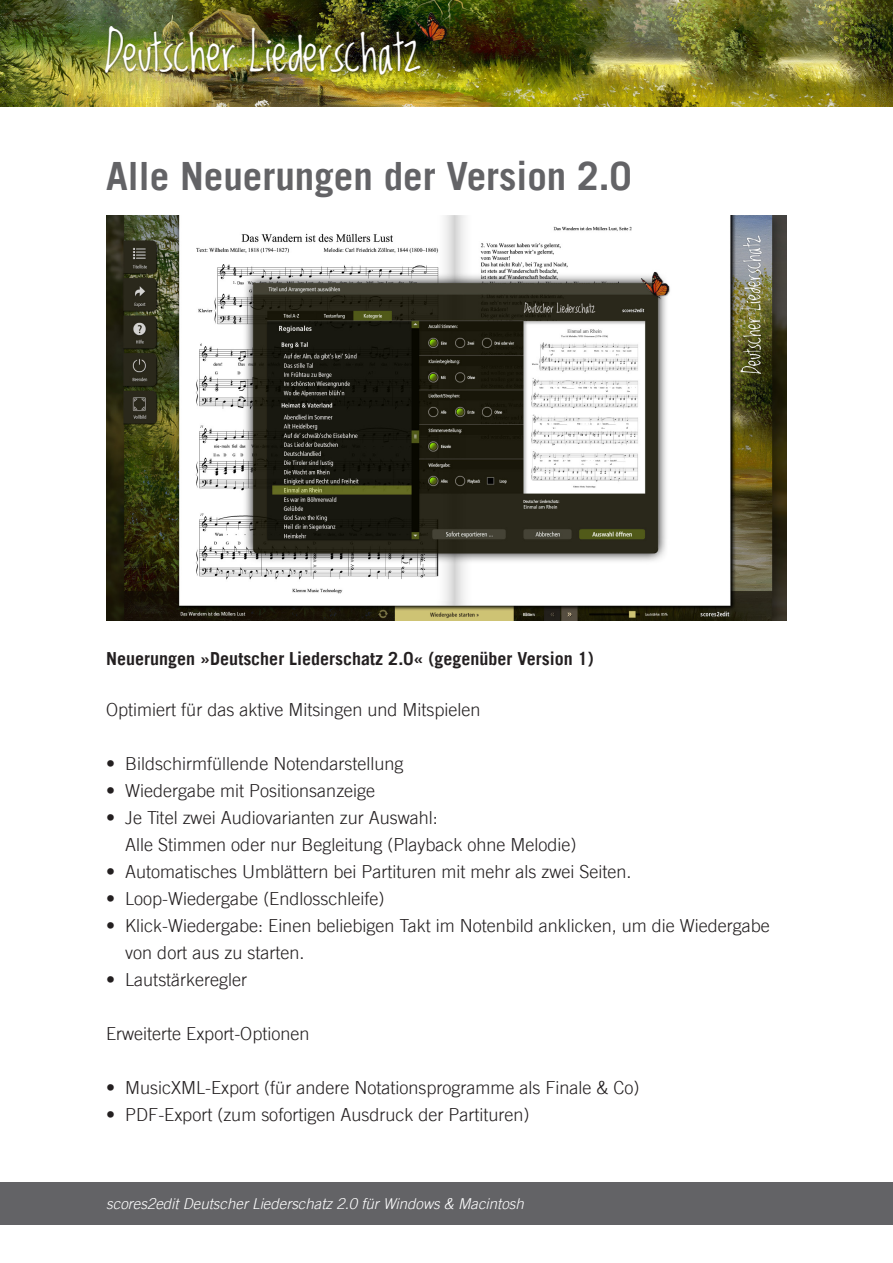
<style>
.page{position:relative;width:893px;height:1263px;background:#fff}
.page>*{position:absolute;margin:0;border:0;box-sizing:border-box;transform-origin:0 0}
.t1{font:45px "Lovedbythe King";color:#fff}
.TitleMain{font:700 39px "Trade Gothic LT";color:#636366}
.t2{font:300 18px/27px "Trade Gothic LT";color:#231f20}
.t3{font:700 18px "Trade Gothic LT";color:#231f20}
.t4{font:italic 300 15px "Trade Gothic LT";color:#fff}
</style>
<div class="page">
<img style="left:0;top:0;width:893px;height:106px">
<div style="left:104px;top:25px;width:319px;height:52px;background:#231f20;opacity:.5"></div>
<img style="left:415px;top:13px;width:33px;height:32px">
<div style="left:0;top:1182px;width:893px;height:43px;background:#636366"></div>
<img style="left:106px;top:216px;width:681px;height:404px">
<p class="t1" style="left:105px;top:30px;width:319px">Deutscher Liederschatz</p>
<p class="TitleMain" style="left:106px;top:152px;width:527px">Alle Neuerungen der Version 2.0</p>
<p class="t3" style="left:106px;top:647px;width:489px">Neuerungen »Deutscher Liederschatz 2.0« (gegenüber Version 1)</p>
<p class="t2" style="left:106px;top:695px;width:376px">Optimiert für das aktive Mitsingen und Mitspielen</p>
<p class="t2" style="left:106px;top:749px;width:299px">• Bildschirmfüllende Notendarstellung</p>
<p class="t2" style="left:106px;top:776px;width:270px">• Wiedergabe mit Positionsanzeige</p>
<p class="t2" style="left:125px;top:803px;width:453px;text-indent:-19px">• Je Titel zwei Audiovarianten zur Auswahl:<br>Alle Stimmen oder nur Begleitung (Playback ohne Melodie)</p>
<p class="t2" style="left:106px;top:857px;width:527px">• Automatisches Umblättern bei Partituren mit mehr als zwei Seiten.</p>
<p class="t2" style="left:106px;top:884px;width:280px">• Loop-Wiedergabe (Endlosschleife)</p>
<p class="t2" style="left:125px;top:911px;width:646px;text-indent:-19px">• Klick-Wiedergabe: Einen beliebigen Takt im Notenbild anklicken, um die Wiedergabe von dort aus zu starten.</p>
<p class="t2" style="left:106px;top:965px;width:142px">• Lautstärkeregler</p>
<p class="t2" style="left:106px;top:1019px;width:205px">Erweiterte Export-Optionen</p>
<p class="t2" style="left:106px;top:1073px;width:535px">• MusicXML-Export (für andere Notationsprogramme als Finale &amp; Co)</p>
<p class="t2" style="left:106px;top:1100px;width:425px">• PDF-Export (zum sofortigen Ausdruck der Partituren)</p>
<p class="t4" style="left:106px;top:1194px;width:419px">scores2edit Deutscher Liederschatz 2.0 für Windows &amp; Macintosh</p>
</div>
